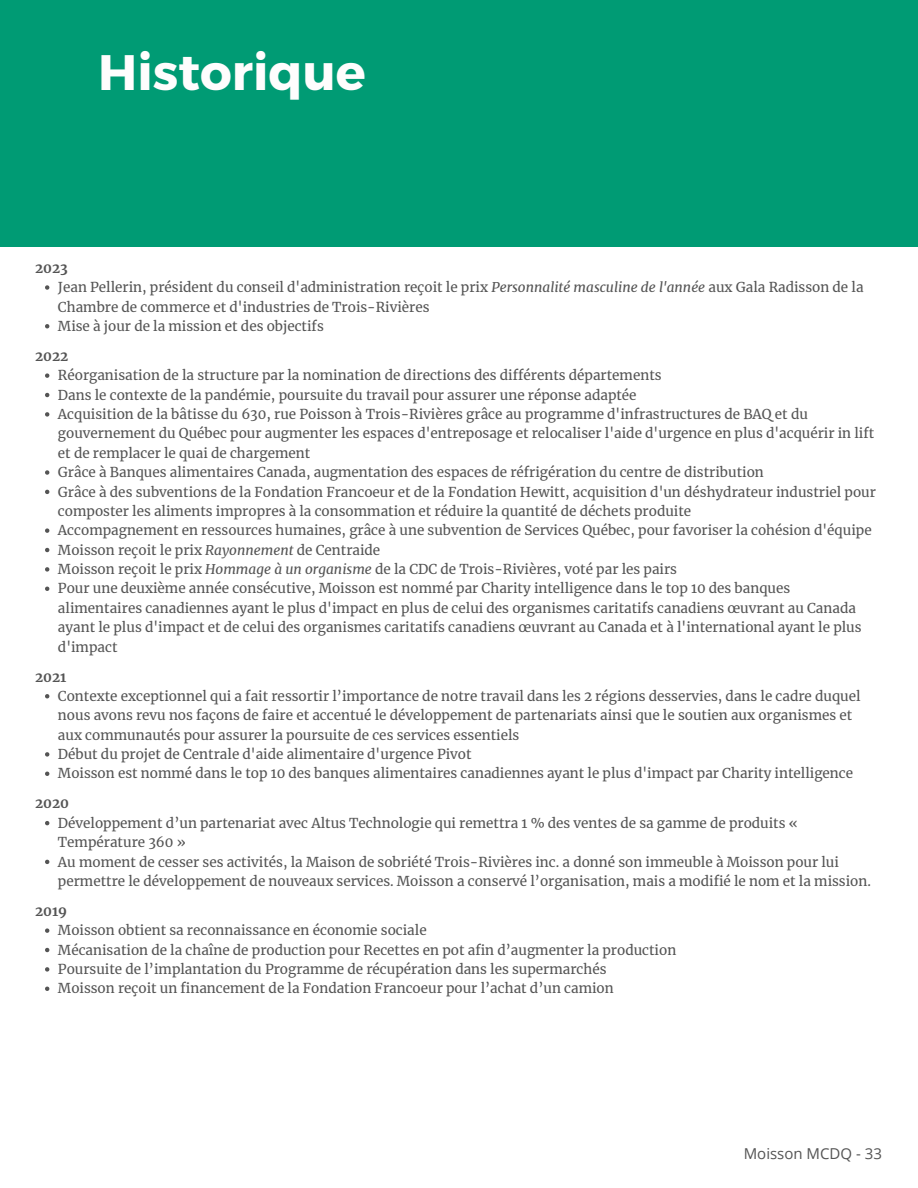
<style>
.page{position:relative;width:918px;height:1188px;background:#fff}
.page>*{position:absolute;margin:0;border:0;box-sizing:border-box;transform-origin:0 0}
.t1{font:700 49.8px "Montserrat";color:#fefdfd}
.t2{font:15px "Open Sans";color:#545454}
.t3{font:13.5px/19.4px "Merriweather";color:#545454}
.t4{font:700 13.5px "Merriweather";color:#545454}
.s1{font-style:italic}
</style>
<div class="page">
<div style="left:0;top:0;width:918px;height:246px;background:#009b74"></div>
<svg style="left:45px;top:285px;width:4px;height:5px"></svg>
<svg style="left:45px;top:324px;width:4px;height:4px"></svg>
<svg style="left:45px;top:373px;width:4px;height:5px"></svg>
<svg style="left:45px;top:393px;width:4px;height:4px"></svg>
<svg style="left:45px;top:412px;width:4px;height:5px"></svg>
<svg style="left:45px;top:470px;width:4px;height:5px"></svg>
<svg style="left:45px;top:490px;width:4px;height:4px"></svg>
<svg style="left:45px;top:528px;width:4px;height:5px"></svg>
<svg style="left:45px;top:548px;width:4px;height:4px"></svg>
<svg style="left:45px;top:567px;width:4px;height:5px"></svg>
<svg style="left:45px;top:587px;width:4px;height:4px"></svg>
<svg style="left:45px;top:694px;width:4px;height:4px"></svg>
<svg style="left:45px;top:752px;width:4px;height:5px"></svg>
<svg style="left:45px;top:772px;width:4px;height:4px"></svg>
<svg style="left:45px;top:821px;width:4px;height:4px"></svg>
<svg style="left:45px;top:860px;width:4px;height:4px"></svg>
<svg style="left:45px;top:928px;width:4px;height:5px"></svg>
<svg style="left:45px;top:948px;width:4px;height:4px"></svg>
<svg style="left:45px;top:967px;width:4px;height:5px"></svg>
<svg style="left:45px;top:987px;width:4px;height:4px"></svg>
<p class="t1" style="left:98px;top:40px;width:269px">Historique</p>
<p class="t4" style="left:35px;top:260px;width:34px">2023</p>
<p class="t3" style="left:58px;top:278px;width:807px">Jean Pellerin, président du conseil d'administration reçoit le prix <span class="s1">Personnalité masculine de l'année</span> aux Gala Radisson de la<br>Chambre de commerce et d'industries de Trois-Rivières</p>
<p class="t3" style="left:58px;top:316px;width:267px">Mise à jour de la mission et des objectifs</p>
<p class="t3" style="left:58px;top:366px;width:605px">Réorganisation de la structure par la nomination de directions des différents départements</p>
<p class="t3" style="left:58px;top:385px;width:580px">Dans le contexte de la pandémie, poursuite du travail pour assurer une réponse adaptée</p>
<p class="t3" style="left:58px;top:405px;width:818px">Acquisition de la bâtisse du 630, rue Poisson à Trois-Rivières grâce au programme d'infrastructures de BAQ et du gouvernement du Québec pour augmenter les espaces d'entreposage et relocaliser l'aide d'urgence en plus d'acquérir in lift et de remplacer le quai de chargement</p>
<p class="t3" style="left:58px;top:463px;width:707px">Grâce à Banques alimentaires Canada, augmentation des espaces de réfrigération du centre de distribution</p>
<p class="t3" style="left:58px;top:482px;width:819px">Grâce à des subventions de la Fondation Francoeur et de la Fondation Hewitt, acquisition d'un déshydrateur industriel pour composter les aliments impropres à la consommation et réduire la quantité de déchets produite</p>
<p class="t3" style="left:58px;top:521px;width:815px">Accompagnement en ressources humaines, grâce à une subvention de Services Québec, pour favoriser la cohésion d'équipe</p>
<p class="t3" style="left:58px;top:540px;width:324px">Moisson reçoit le prix <span class="s1">Rayonnement</span> de Centraide</p>
<p class="t3" style="left:58px;top:560px;width:621px">Moisson reçoit le prix <span class="s1">Hommage à un organisme</span> de la CDC de Trois-Rivières, voté par les pairs</p>
<p class="t3" style="left:58px;top:579px;width:805px">Pour une deuxième année consécutive, Moisson est nommé par Charity intelligence dans le top 10 des banques alimentaires canadiennes ayant le plus d'impact en plus de celui des organismes caritatifs canadiens œuvrant au Canada ayant le plus d'impact et de celui des organismes caritatifs canadiens œuvrant au Canada et à l'international ayant le plus d'impact</p>
<p class="t3" style="left:58px;top:686px;width:804px">Contexte exceptionnel qui a fait ressortir l’importance de notre travail dans les 2 régions desservies, dans le cadre duquel nous avons revu nos façons de faire et accentué le développement de partenariats ainsi que le soutien aux organismes et aux communautés pour assurer la poursuite de ces services essentiels</p>
<p class="t3" style="left:58px;top:745px;width:415px">Début du projet de Centrale d'aide alimentaire d'urgence Pivot</p>
<p class="t3" style="left:58px;top:764px;width:797px">Moisson est nommé dans le top 10 des banques alimentaires canadiennes ayant le plus d'impact par Charity intelligence</p>
<p class="t3" style="left:58px;top:813px;width:741px">Développement d’un partenariat avec Altus Technologie qui remettra 1 % des ventes de sa gamme de produits «<br>Température 360 »</p>
<p class="t3" style="left:58px;top:852px;width:815px">Au moment de cesser ses activités, la Maison de sobriété Trois-Rivières inc. a donné son immeuble à Moisson pour lui permettre le développement de nouveaux services. Moisson a conservé l’organisation, mais a modifié le nom et la mission.</p>
<p class="t3" style="left:58px;top:921px;width:370px">Moisson obtient sa reconnaissance en économie sociale</p>
<p class="t3" style="left:58px;top:940px;width:620px">Mécanisation de la chaîne de production pour Recettes en pot afin d’augmenter la production</p>
<p class="t3" style="left:58px;top:960px;width:550px">Poursuite de l’implantation du Programme de récupération dans les supermarchés</p>
<p class="t3" style="left:58px;top:979px;width:557px">Moisson reçoit un financement de la Fondation Francoeur pour l’achat d’un camion</p>
<p class="t4" style="left:35px;top:348px;width:35px">2022</p>
<p class="t4" style="left:35px;top:668px;width:33px">2021</p>
<p class="t4" style="left:35px;top:795px;width:36px">2020</p>
<p class="t4" style="left:35px;top:903px;width:34px">2019</p>
<p class="t2" style="left:744px;top:1143px;width:140px">Moisson MCDQ - 33</p>
</div>
